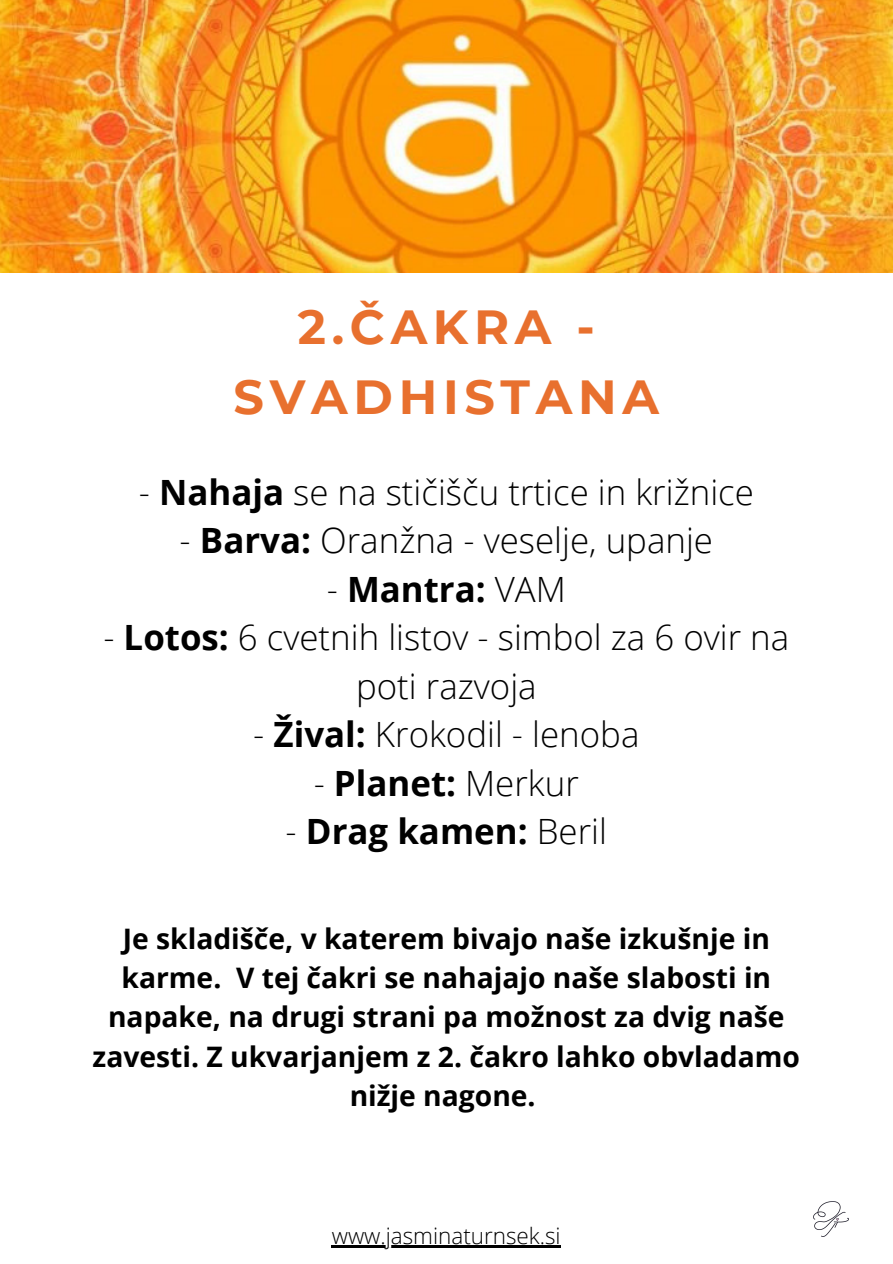
<style>
.page{position:relative;width:893px;height:1264px;background:#fff}
.page>*{position:absolute;margin:0;border:0;box-sizing:border-box;transform-origin:0 0}
.t1{font:700 47.7px/69.8px "Montserrat";letter-spacing:.12em;color:#e8702e;text-align:center}
.t2{font:300 34.8px/48.4px "Open Sans";color:#000;text-align:center}
.t3{font:700 34.8px "Open Sans";color:#000}
.t4{font:700 28.2px/39.2px "Open Sans";color:#000;text-align:center}
.t5{font:300 22.5px "Open Sans";color:#000}
.s1{font-weight:700}
.s2{font-weight:300}
</style>
<div class="page">
<img style="left:0;top:0;width:892px;height:272px">
<img style="left:813px;top:1201px;width:35px;height:35px">
<hr style="left:332px;top:1244px;width:229px;height:3px;background:#000">
<h1 class="t1" style="left:233px;top:292px;width:427px">2.ČAKRA -<br>SVADHISTANA</h1>
<p class="t2" style="left:139px;top:467px;width:616px">- <span class="s1">Nahaja</span> se na stičišču trtice in križnice</p>
<p class="t2" style="left:180px;top:515px;width:535px">- <span class="s1">Barva:</span> Oranžna - veselje, upanje</p>
<p class="t3" style="left:327px;top:564px;width:241px"><span class="s2">-</span> Mantra: <span class="s2">VAM</span></p>
<p class="t2" style="left:103px;top:612px;width:687px">- <span class="s1">Lotos:</span> 6 cvetnih listov - simbol za 6 ovir na poti razvoja</p>
<p class="t2" style="left:253px;top:709px;width:387px">- <span class="s1">Žival:</span> Krokodil - lenoba</p>
<p class="t2" style="left:314px;top:758px;width:267px">- <span class="s1">Planet:</span> Merkur</p>
<p class="t3" style="left:285px;top:807px;width:323px"><span class="s2">-</span> Drag kamen: <span class="s2">Beril</span></p>
<p class="t4" style="left:93px;top:918px;width:709px">Je skladišče, v katerem bivajo naše izkušnje in karme. V tej čakri se nahajajo naše slabosti in napake, na drugi strani pa možnost za dvig naše zavesti. Z ukvarjanjem z 2. čakro lahko obvladamo nižje nagone.</p>
<p class="t5" style="left:332px;top:1219px;width:230px">www.jasminaturnsek.si</p>
</div>
